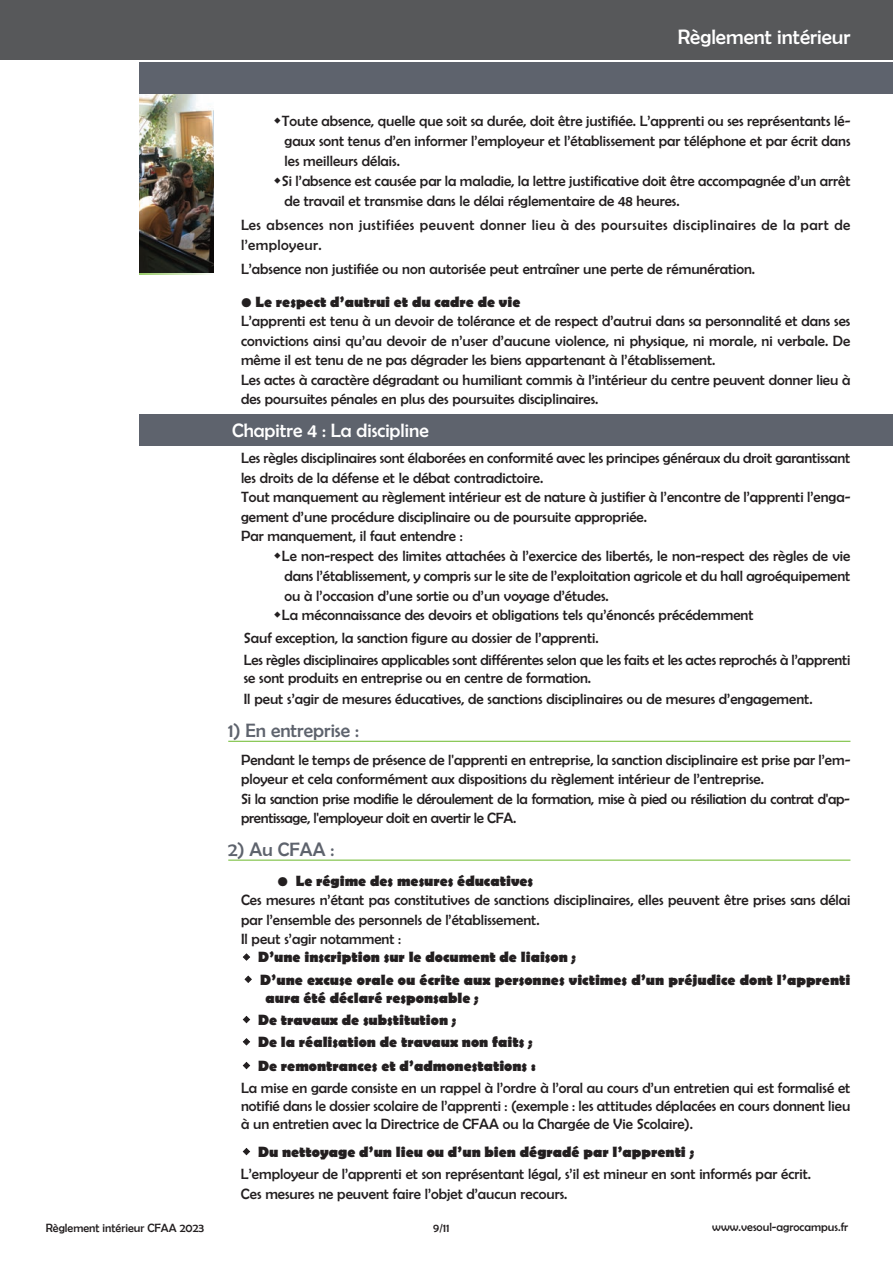
<style>
.page{position:relative;width:893px;height:1263px;background:#fff}
.page>*{position:absolute;margin:0;border:0;box-sizing:border-box;transform-origin:0 0}
.t1{font:21px "Berlin Sans FB";color:#fff}
.t2{font:19.5px "Berlin Sans FB";color:#5e636d}
.t3{font:19.5px "Berlin Sans FB";color:#fff}
.t4{font:15px/19.5px "Berlin Sans FB";color:#231f20}
.t5{font:700 15px/22.2px "Berlin Sans FB";color:#231f20}
.t6{font:15px/19.8px "Berlin Sans FB";letter-spacing:.03em;color:#231f20}
.t7{font:12px "Berlin Sans FB";color:#231f20}
</style>
<div class="page">
<hr style="left:228px;top:741px;width:622px;height:1px;background:#7bc142">
<hr style="left:228px;top:859px;width:622px;height:2px;background:#7bc142">
<img style="left:139px;top:93px;width:74px;height:180px">
<div style="left:139px;top:62px;width:754px;height:31px;background:#5e636d"></div>
<div style="left:139px;top:415px;width:754px;height:31px;background:#5e636d"></div>
<div style="left:0;top:0;width:893px;height:60px;background:#57585a"></div>
<h1 class="t1" style="left:678px;top:30px;width:174px">Règlement intérieur</h1>
<p class="t4" style="left:282px;top:112px;width:570px">Toute absence, quelle que soit sa durée, doit être justifiée. L’apprenti ou ses représentants lé&shy;gaux sont tenus d’en informer l’employeur et l’établissement par téléphone et par écrit dans les meilleurs délais.<br>Si l’absence est causée par la maladie, la lettre justificative doit être accompagnée d’un arrêt de travail et transmise dans le délai réglementaire de 48 heures.</p>
<p class="t6" style="left:241px;top:216px;width:611px">Les absences non justifiées peuvent donner lieu à des poursuites disciplinaires de la part de l’employeur.</p>
<p class="t4" style="left:241px;top:260px;width:516px">L’absence non justifiée ou non autorisée peut entraîner une perte de rémunération.</p>
<p class="t5" style="left:241px;top:291px;width:281px">• Le respect d’autrui et du cadre de vie</p>
<p class="t4" style="left:241px;top:312px;width:611px">L’apprenti est tenu à un devoir de tolérance et de respect d’autrui dans sa personnalité et dans ses convictions ainsi qu’au devoir de n’user d’aucune violence, ni physique, ni morale, ni verbale. De même il est tenu de ne pas dégrader les biens appartenant à l’établissement.<br>Les actes à caractère dégradant ou humiliant commis à l’intérieur du centre peuvent donner lieu à des poursuites pénales en plus des poursuites disciplinaires.</p>
<h2 class="t3" style="left:232px;top:423px;width:198px">Chapitre 4 : La discipline</h2>
<p class="t4" style="left:241px;top:449px;width:611px">Les règles disciplinaires sont élaborées en conformité avec les principes généraux du droit garantissant les droits de la défense et le débat contradictoire.<br>Tout manquement au règlement intérieur est de nature à justifier à l’encontre de l’apprenti l’enga&shy;gement d’une procédure disciplinaire ou de poursuite appropriée.<br>Par manquement, il faut entendre :</p>
<p class="t4" style="left:282px;top:547px;width:570px">Le non-respect des limites attachées à l’exercice des libertés, le non-respect des règles de vie dans l’établissement, y compris sur le site de l’exploitation agricole et du hall agroéquipement ou à l’occasion d’une sortie ou d’un voyage d’études.<br>La méconnaissance des devoirs et obligations tels qu’énoncés précédemment</p>
<p class="t4" style="left:244px;top:627px;width:608px;line-height:22.5px">Sauf exception, la sanction figure au dossier de l’apprenti.<br>Les règles disciplinaires applicables sont différentes selon que les faits et les actes reprochés à l’apprenti</p>
<p class="t4" style="left:244px;top:669px;width:570px;line-height:21px">se sont produits en entreprise ou en centre de formation.<br>Il peut s’agir de mesures éducatives, de sanctions disciplinaires ou de mesures d’engagement.</p>
<h2 class="t2" style="left:228px;top:723px;width:132px">1) En entreprise :</h2>
<p class="t4" style="left:241px;top:751px;width:611px">Pendant le temps de présence de l'apprenti en entreprise, la sanction disciplinaire est prise par l’em&shy;ployeur et cela conformément aux dispositions du règlement intérieur de l’entreprise.<br>Si la sanction prise modifie le déroulement de la formation, mise à pied ou résiliation du contrat d'ap&shy;prentissage, l'employeur doit en avertir le CFA.</p>
<h2 class="t2" style="left:228px;top:842px;width:108px">2) Au CFAA :</h2>
<p class="t5" style="left:277px;top:871px;width:257px">• Le régime des mesures éducatives</p>
<p class="t4" style="left:241px;top:891px;width:611px">Ces mesures n’étant pas constitutives de sanctions disciplinaires, elles peuvent être prises sans délai par l’ensemble des personnels de l’établissement.<br>Il peut s’agir notamment :</p>
<p class="t5" style="left:258px;top:947px;width:594px">D’une inscription sur le document de liaison ;<br>D’une excuse orale ou écrite aux personnes victimes d’un préjudice dont l’apprenti</p>
<p class="t5" style="left:258px;top:987px;width:276px;text-indent:8px">aura été déclaré responsable ;<br>De travaux de substitution ;<br>De la réalisation de travaux non faits ;</p>
<p class="t5" style="left:258px;top:1056px;width:279px">De remontrances et d’admonestations :</p>
<p class="t4" style="left:241px;top:1080px;width:611px;line-height:18px;text-align:justify">La mise en garde consiste en un rappel à l’ordre à l’oral au cours d’un entretien qui est formalisé et notifié dans le dossier scolaire de l’apprenti : (exemple : les attitudes déplacées en cours donnent lieu à un entretien avec la Directrice de CFAA ou la Chargée de Vie Scolaire).</p>
<p class="t5" style="left:258px;top:1141px;width:438px">Du nettoyage d’un lieu ou d’un bien dégradé par l’apprenti ;</p>
<p class="t4" style="left:241px;top:1165px;width:572px">L’employeur de l’apprenti et son représentant légal, s’il est mineur en sont informés par écrit.<br>Ces mesures ne peuvent faire l’objet d’aucun recours.</p>
<p class="t7" style="left:46px;top:1221px;width:160px">Règlement intérieur CFAA 2023</p>
<p class="t7" style="left:433px;top:1221px;width:18px">9/11</p>
<p class="t7" style="left:712px;top:1223px;width:137px">www.vesoul-agrocampus.fr</p>
</div>
